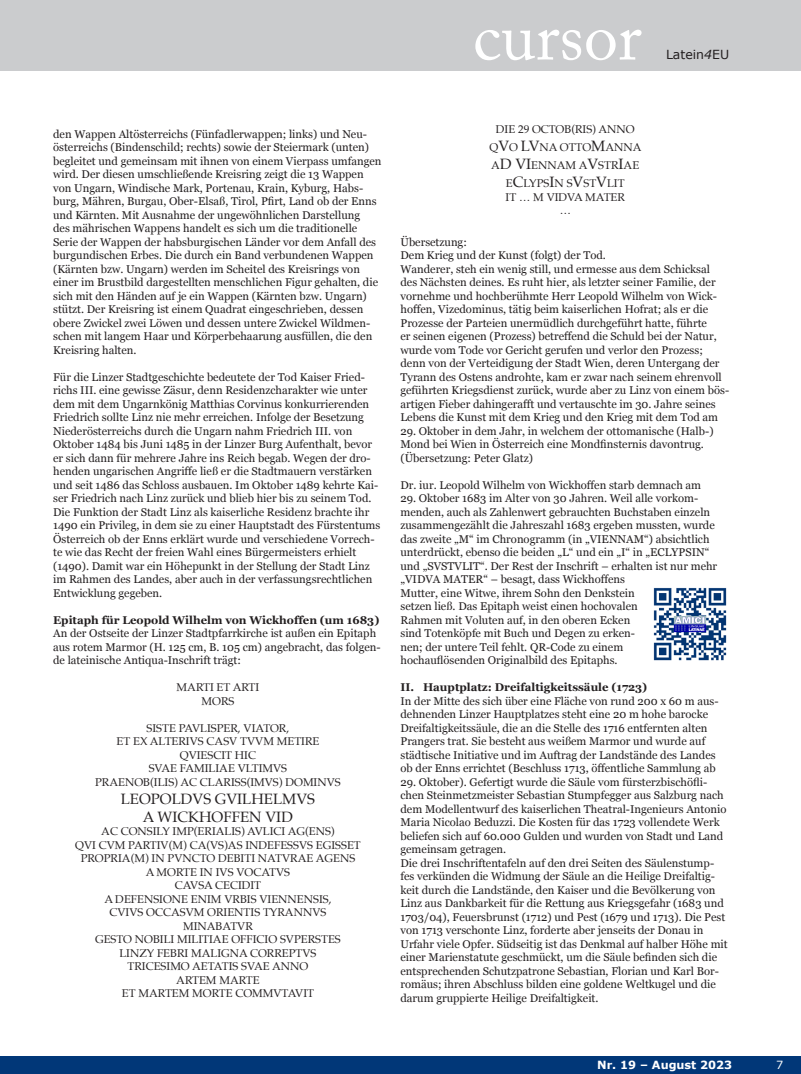
<style>
.page{position:relative;width:801px;height:1074px;background:#fff}
.page>*{position:absolute;margin:0;border:0;box-sizing:border-box;transform-origin:0 0}
.t1{font:68.75px "Adobe Caslon Pro";color:#fff}
.Inschriften{font:15px "Palatino";color:#231f20}
.t2{font:12.5px "Verdana";color:#231f20}
.Text_Flusstext{font:11.25px/13.5px "Georgia";color:#231f20}
.Inschriften-2{font:11.25px "Palatino";color:#231f20}
.Text_Flusstext_fett{font:700 11.25px "Georgia";color:#231f20}
.t3{font:700 11.25px "Verdana";color:#fff}
.t4{font:11.25px "Verdana";color:#fff}
.s1{font-style:italic}
.s2{font-size:15px}
</style>
<div class="page">
<div style="left:0;top:0;width:801px;height:71px;background:#cbccce"></div>
<div style="left:0;top:1056px;width:801px;height:18px;background:#013778"></div>
<img style="left:653px;top:587px;width:74px;height:74px">
<h1 class="t1" style="left:473px;top:-5px;width:170px">cursor</h1>
<p class="t2" style="left:666px;top:47px;width:65px">Latein<span class="s1">4</span>EU</p>
<p class="Text_Flusstext" style="left:53px;top:126px;width:330px">den Wappen Altösterreichs (Fünfadlerwappen; links) und Neu&shy;österreichs (Bindenschild; rechts) sowie der Steiermark (unten) begleitet und gemeinsam mit ihnen von einem Vierpass umfangen wird. Der diesen umschließende Kreisring zeigt die 13 Wappen von Ungarn, Windische Mark, Portenau, Krain, Kyburg, Habs&shy;burg, Mähren, Burgau, Ober-Elsaß, Tirol, Pfirt, Land ob der Enns und Kärnten. Mit Ausnahme der ungewöhnlichen Darstellung<br>des mährischen Wappens handelt es sich um die traditionelle Serie der Wappen der habsburgischen Länder vor dem Anfall des burgundischen Erbes. Die durch ein Band verbundenen Wappen (Kärnten bzw. Ungarn) werden im Scheitel des Kreisrings von einer im Brustbild dargestellten menschlichen Figur gehalten, die sich mit den Händen auf je ein Wappen (Kärnten bzw. Ungarn) stützt. Der Kreisring ist einem Quadrat eingeschrieben, dessen obere Zwickel zwei Löwen und dessen untere Zwickel Wildmen&shy;schen mit langem Haar und Körperbehaarung ausfüllen, die den Kreisring halten.</p>
<p class="Text_Flusstext" style="left:53px;top:369px;width:317px">Für die Linzer Stadtgeschichte bedeutete der Tod Kaiser Fried&shy;richs III. eine gewisse Zäsur, denn Residenzcharakter wie unter dem mit dem Ungarnkönig Matthias Corvinus konkurrierenden Friedrich sollte Linz nie mehr erreichen. Infolge der Besetzung Niederösterreichs durch die Ungarn nahm Friedrich III. von</p>
<p class="Text_Flusstext" style="left:53px;top:437px;width:329px">Oktober 1484 bis Juni 1485 in der Linzer Burg Aufenthalt, bevor er sich dann für mehrere Jahre ins Reich begab. Wegen der dro&shy;henden ungarischen Angriffe ließ er die Stadtmauern verstärken und seit 1486 das Schloss ausbauen. Im Oktober 1489 kehrte Kai&shy;ser Friedrich nach Linz zurück und blieb hier bis zu seinem Tod.<br>Die Funktion der Stadt Linz als kaiserliche Residenz brachte ihr 1490 ein Privileg, in dem sie zu einer Hauptstadt des Fürstentums Österreich ob der Enns erklärt wurde und verschiedene Vorrech&shy;te wie das Recht der freien Wahl eines Bürgermeisters erhielt (1490). Damit war ein Höhepunkt in der Stellung der Stadt Linz im Rahmen des Landes, aber auch in der verfassungsrechtlichen Entwicklung gegeben.</p>
<p class="Text_Flusstext_fett" style="left:53px;top:611px;width:328px">Epitaph für Leopold Wilhelm von Wickhoffen (um 1683)</p>
<p class="Text_Flusstext" style="left:53px;top:626px;width:329px">An der Ostseite der Linzer Stadtpfarrkirche ist außen ein Epitaph aus rotem Marmor (H. 125 cm, B. 105 cm) angebracht, das folgen&shy;de lateinische Antiqua-Inschrift trägt:</p>
<p class="Inschriften-2" style="left:177px;top:678px;width:84px">MARTI ET ARTI</p>
<p class="Inschriften-2" style="left:201px;top:691px;width:34px">MORS</p>
<p class="Inschriften-2" style="left:147px;top:718px;width:144px">SISTE PAVLISPER, VIATOR,</p>
<p class="Inschriften-2" style="left:117px;top:732px;width:204px">ET EX ALTERIVS CASV TVVM METIRE</p>
<p class="Inschriften-2" style="left:180px;top:745px;width:78px">QVIESCIT HIC</p>
<p class="Inschriften-2" style="left:149px;top:759px;width:140px">SVAE FAMILIAE VLTIMVS</p>
<p class="Inschriften-2" style="left:95px;top:772px;width:247px">PRAENOB(ILIS) AC CLARISS(IMVS) DOMINVS</p>
<p class="Inschriften" style="left:121px;top:786px;width:196px">LEOPOLDVS GVILHELMVS</p>
<p class="Inschriften" style="left:143px;top:804px;width:152px">A WICKHOFFEN VID</p>
<p class="Inschriften-2" style="left:101px;top:822px;width:235px">AC CONSILY IMP(ERIALIS) AVLICI AG(ENS)</p>
<p class="Inschriften-2" style="left:75px;top:835px;width:287px">QVI CVM PARTIV(M) CA(VS)AS INDEFESSVS EGISSET</p>
<p class="Inschriften-2" style="left:81px;top:849px;width:276px">PROPRIA(M) IN PVNCTO DEBITI NATVRAE AGENS</p>
<p class="Inschriften-2" style="left:146px;top:862px;width:146px">A MORTE IN IVS VOCATVS</p>
<p class="Inschriften-2" style="left:175px;top:876px;width:88px">CAVSA CECIDIT</p>
<p class="Inschriften-2" style="left:104px;top:889px;width:229px">A DEFENSIONE ENIM VRBIS VIENNENSIS,</p>
<p class="Inschriften-2" style="left:109px;top:903px;width:218px">CVIVS OCCASVM ORIENTIS TYRANNVS</p>
<p class="Inschriften-2" style="left:183px;top:916px;width:71px">MINABATVR</p>
<p class="Inschriften-2" style="left:95px;top:930px;width:247px">GESTO NOBILI MILITIAE OFFICIO SVPERSTES</p>
<p class="Inschriften-2" style="left:119px;top:943px;width:199px">LINZY FEBRI MALIGNA CORREPTVS</p>
<p class="Inschriften-2" style="left:128px;top:957px;width:182px">TRICESIMO AETATIS SVAE ANNO</p>
<p class="Inschriften-2" style="left:176px;top:970px;width:85px">ARTEM MARTE</p>
<p class="Inschriften-2" style="left:122px;top:984px;width:194px">ET MARTEM MORTE COMMVTAVIT</p>
<p class="Inschriften-2" style="left:496px;top:120px;width:140px">DIE 29 OCTOB(RIS) ANNO</p>
<p class="Inschriften-2" style="left:490px;top:138px;width:153px">Q<span class="s2">V</span>O <span class="s2">LV</span>NA OTTO<span class="s2">M</span>ANNA</p>
<p class="Inschriften-2" style="left:491px;top:156px;width:149px">A<span class="s2">D VI</span>ENNAM A<span class="s2">V</span>STR<span class="s2">I</span>AE</p>
<p class="Inschriften-2" style="left:506px;top:174px;width:120px">E<span class="s2">C</span>LYPS<span class="s2">I</span>N S<span class="s2">V</span>ST<span class="s2">V</span>LIT</p>
<p class="Inschriften-2" style="left:506px;top:188px;width:121px">IT … M VIDVA MATER</p>
<p class="Inschriften-2" style="left:560px;top:201px;width:13px">…</p>
<p class="Text_Flusstext" style="left:400px;top:234px;width:68px">Übersetzung:</p>
<p class="Text_Flusstext" style="left:400px;top:248px;width:207px">Dem Krieg und der Kunst (folgt) der Tod.</p>
<p class="Text_Flusstext" style="left:400px;top:261px;width:330px">Wanderer, steh ein wenig still, und ermesse aus dem Schicksal des Nächsten deines. Es ruht hier, als letzter seiner Familie, der vornehme und hochberühmte Herr Leopold Wilhelm von Wick&shy;hoffen, Vizedominus, tätig beim kaiserlichen Hofrat; als er die Prozesse der Parteien unermüdlich durchgeführt hatte, führte<br>er seinen eigenen (Prozess) betreffend die Schuld bei der Natur, wurde vom Tode vor Gericht gerufen und verlor den Prozess; denn von der Verteidigung der Stadt Wien, deren Untergang der Tyrann des Ostens androhte, kam er zwar nach seinem ehrenvoll geführten Kriegsdienst zurück, wurde aber zu Linz von einem bös&shy;artigen Fieber dahingerafft und vertauschte im 30. Jahre seines Lebens die Kunst mit dem Krieg und den Krieg mit dem Tod am</p>
<p class="Text_Flusstext" style="left:400px;top:423px;width:314px">29. Oktober in dem Jahr, in welchem der ottomanische (Halb-)<br>Mond bei Wien in Österreich eine Mondfinsternis davontrug. (Übersetzung: Peter Glatz)</p>
<p class="Text_Flusstext" style="left:400px;top:477px;width:302px">Dr. iur. Leopold Wilhelm von Wickhoffen starb demnach am</p>
<p class="Text_Flusstext" style="left:400px;top:491px;width:318px">29. Oktober 1683 im Alter von 30 Jahren. Weil alle vorkom&shy;menden, auch als Zahlenwert gebrauchten Buchstaben einzeln zusammengezählt die Jahreszahl 1683 ergeben mussten, wurde das zweite „M“ im Chronogramm (in „VIENNAM“) absichtlich unterdrückt, ebenso die beiden „L“ und ein „I“ in „ECLYPSIN“ und „SVSTVLIT“. Der Rest der Inschrift – erhalten ist nur mehr „VIDVA MATER“ – besagt, dass Wickhoffens<br>Mutter, eine Witwe, ihrem Sohn den Denkstein<br>setzen ließ. Das Epitaph weist einen hochovalen<br>Rahmen mit Voluten auf, in den oberen Ecken<br>sind Totenköpfe mit Buch und Degen zu erken-<br>nen; der untere Teil fehlt. QR-Code zu einem<br>hochauflösenden Originalbild des Epitaphs.</p>
<p class="Text_Flusstext_fett" style="left:400px;top:679px;width:248px">II. Hauptplatz: Dreifaltigkeitssäule (1723)</p>
<p class="Text_Flusstext" style="left:400px;top:693px;width:320px">In der Mitte des sich über eine Fläche von rund 200 x 60 m aus&shy;dehnenden Linzer Hauptplatzes steht eine 20 m hohe barocke Dreifaltigkeitssäule, die an die Stelle des 1716 entfernten alten Prangers trat. Sie besteht aus weißem Marmor und wurde auf städtische Initiative und im Auftrag der Landstände des Landes ob der Enns errichtet (Beschluss 1713, öffentliche Sammlung ab</p>
<p class="Text_Flusstext" style="left:400px;top:774px;width:327px">29. Oktober). Gefertigt wurde die Säule vom fürsterzbischöfli&shy;chen Steinmetzmeister Sebastian Stumpfegger aus Salzburg nach dem Modellentwurf des kaiserlichen Theatral-Ingenieurs Antonio Maria Nicolao Beduzzi. Die Kosten für das 1723 vollendete Werk beliefen sich auf 60.000 Gulden und wurden von Stadt und Land gemeinsam getragen.</p>
<p class="Text_Flusstext" style="left:400px;top:855px;width:329px">Die drei Inschriftentafeln auf den drei Seiten des Säulenstump&shy;fes verkünden die Widmung der Säule an die Heilige Dreifaltig&shy;keit durch die Landstände, den Kaiser und die Bevölkerung von Linz aus Dankbarkeit für die Rettung aus Kriegsgefahr (1683 und 1703/04), Feuersbrunst (1712) und Pest (1679 und 1713). Die Pest von 1713 verschonte Linz, forderte aber jenseits der Donau in Urfahr viele Opfer. Südseitig ist das Denkmal auf halber Höhe mit einer Marienstatute geschmückt, um die Säule befinden sich die entsprechenden Schutzpatrone Sebastian, Florian und Karl Bor&shy;romäus; ihren Abschluss bilden eine goldene Weltkugel und die darum gruppierte Heilige Dreifaltigkeit.</p>
<p class="t3" style="left:597px;top:1057px;width:136px">Nr. 19 – August 2023</p>
<p class="t4" style="left:776px;top:1057px;width:9px">7</p>
</div>
